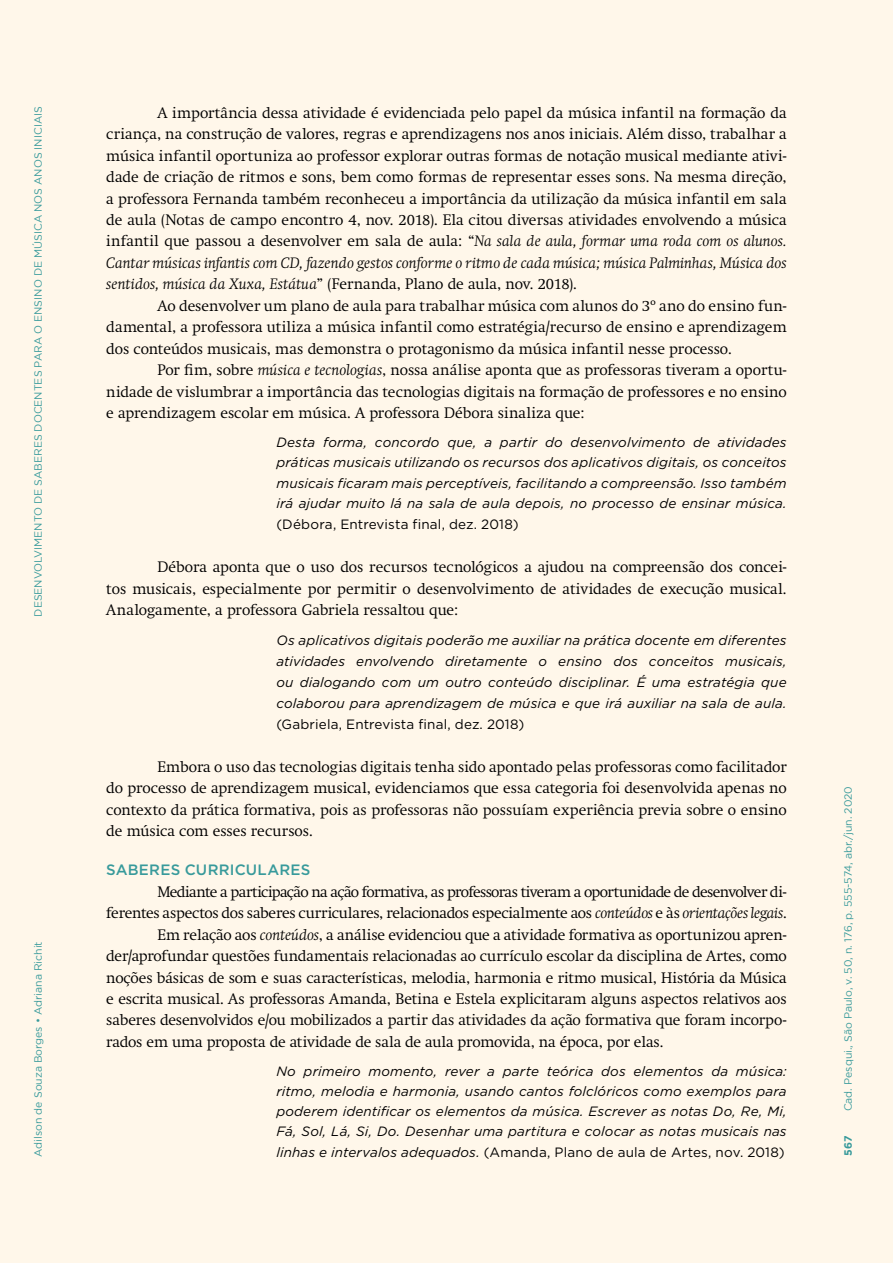
<style>
.page{position:relative;width:893px;height:1263px;background:#fff7ea}
.page>*{position:absolute;margin:0;border:0;box-sizing:border-box;transform-origin:0 0}
.t1{font:300 15px/21.5px "Swift";letter-spacing:-.005em;color:#000;text-align:justify}
.t2{font:300 15px "Swift";letter-spacing:-.04em;color:#000}
.t3{font:500 15px "Gotham HTF";letter-spacing:.015em;color:#389fa9}
.t4{font:italic 13.5px/20.2px "Gotham HTF";letter-spacing:.01em;color:#000;text-align:justify}
.t5{font:13.5px "Gotham HTF";letter-spacing:.01em;color:#000}
.t6{font:10.5px "Gotham";color:#389fa9}
.t7{font:700 10.5px "Gotham";color:#389fa9}
.s1{font-style:italic}
.s2{font-style:normal}
</style>
<div class="page">
<p class="t6" style="left:32px;top:617px;width:512px;rotate:-90deg">DESENVOLVIMENTO DE SABERES DOCENTES PARA O ENSINO DE MÚSICA NOS ANOS INICIAIS</p>
<p class="t1" style="left:106px;top:102px;width:682px;text-indent:51px">A importância dessa atividade é evidenciada pelo papel da música infantil na formação da criança, na construção de valores, regras e aprendizagens nos anos iniciais. Além disso, trabalhar a música infantil oportuniza ao professor explorar outras formas de notação musical mediante ativi&shy;dade de criação de ritmos e sons, bem como formas de representar esses sons. Na mesma direção, a professora Fernanda também reconheceu a importância da utilização da música infantil em sala de aula (Notas de campo encontro 4, nov. 2018). Ela citou diversas atividades envolvendo a música infantil que passou a desenvolver em sala de aula: “<span class="s1">Na sala de aula, formar uma roda com os alunos.<br>Cantar músicas infantis com CD, fazendo gestos conforme o ritmo de cada música; música Palminhas, Música dos sentidos, música da Xuxa, Estátua</span>” (Fernanda, Plano de aula, nov. 2018).</p>
<p class="t1" style="left:106px;top:295px;width:682px;text-indent:51px">Ao desenvolver um plano de aula para trabalhar música com alunos do 3º ano do ensino fun&shy;damental, a professora utiliza a música infantil como estratégia/recurso de ensino e aprendizagem dos conteúdos musicais, mas demonstra o protagonismo da música infantil nesse processo.</p>
<p class="t1" style="left:106px;top:359px;width:682px;text-indent:51px">Por fim, sobre <span class="s1">música e tecnologias</span>, nossa análise aponta que as professoras tiveram a oportu&shy;nidade de vislumbrar a importância das tecnologias digitais na formação de professores e no ensino e aprendizagem escolar em música. A professora Débora sinaliza que:</p>
<p class="t4" style="left:276px;top:432px;width:512px">Desta forma, concordo que, a partir do desenvolvimento de atividades práticas musicais utilizando os recursos dos aplicativos digitais, os conceitos musicais ficaram mais perceptíveis, facilitando a compreensão. Isso também irá ajudar muito lá na sala de aula depois, no processo de ensinar música.</p>
<p class="t5" style="left:276px;top:517px;width:244px">(Débora, Entrevista final, dez. 2018)</p>
<p class="t1" style="left:106px;top:556px;width:682px;text-indent:51px">Débora aponta que o uso dos recursos tecnológicos a ajudou na compreensão dos concei&shy;tos musicais, especialmente por permitir o desenvolvimento de atividades de execução musical.<br>Analogamente, a professora Gabriela ressaltou que:</p>
<p class="t4" style="left:276px;top:630px;width:512px;line-height:21px">Os aplicativos digitais poderão me auxiliar na prática docente em diferentes atividades envolvendo diretamente o ensino dos conceitos musicais, ou dialogando com um outro conteúdo disciplinar. É uma estratégia que colaborou para aprendizagem de música e que irá auxiliar na sala de aula.</p>
<p class="t5" style="left:276px;top:717px;width:249px">(Gabriela, Entrevista final, dez. 2018)</p>
<p class="t1" style="left:106px;top:756px;width:682px;text-indent:51px">Embora o uso das tecnologias digitais tenha sido apontado pelas professoras como facilitador do processo de aprendizagem musical, evidenciamos que essa categoria foi desenvolvida apenas no contexto da prática formativa, pois as professoras não possuíam experiência previa sobre o ensino de música com esses recursos.</p>
<p class="t3" style="left:106px;top:861px;width:206px">SABERES CURRICULARES</p>
<p class="t2" style="left:157px;top:883px;width:631px">Mediante a participação na ação formativa, as professoras tiveram a oportunidade de desenvolver di-</p>
<p class="t1" style="left:106px;top:902px;width:682px">ferentes aspectos dos saberes curriculares, relacionados especialmente aos <span class="s1">conteúdos</span> e às <span class="s1">orientações legais</span>.</p>
<p class="t1" style="left:157px;top:924px;width:631px">Em relação aos <span class="s1">conteúdos</span>, a análise evidenciou que a atividade formativa as oportunizou apren-</p>
<p class="t1" style="left:106px;top:945px;width:682px">der/aprofundar questões fundamentais relacionadas ao currículo escolar da disciplina de Artes, como</p>
<p class="t1" style="left:106px;top:967px;width:682px">noções básicas de som e suas características, melodia, harmonia e ritmo musical, História da Música</p>
<p class="t1" style="left:106px;top:988px;width:682px">e escrita musical. As professoras Amanda, Betina e Estela explicitaram alguns aspectos relativos aos</p>
<p class="t1" style="left:106px;top:1010px;width:682px">saberes desenvolvidos e/ou mobilizados a partir das atividades da ação formativa que foram incorpo-</p>
<p class="t1" style="left:106px;top:1031px;width:559px">rados em uma proposta de atividade de sala de aula promovida, na época, por elas.</p>
<p class="t4" style="left:276px;top:1061px;width:512px">No primeiro momento, rever a parte teórica dos elementos da música: ritmo, melodia e harmonia, usando cantos folclóricos como exemplos para poderem identificar os elementos da música. Escrever as notas Do, Re, Mi, Fá, Sol, Lá, Si, Do. Desenhar uma partitura e colocar as notas musicais nas linhas e intervalos adequados. <span class="s2">(Amanda, Plano de aula de Artes, nov. 2018)</span></p>
<p class="t6" style="left:32px;top:1157px;width:217px;rotate:-90deg">Adilson de Souza Borges • Adriana Richit</p>
<p class="t6" style="left:842px;top:1111px;width:327px;rotate:-90deg">Cad. Pesqui., São Paulo, v. 50, n. 176, p. 555-574, abr./jun. 2020</p>
<p class="t7" style="left:842px;top:1155px;width:22px;rotate:-90deg">567</p>
</div>
